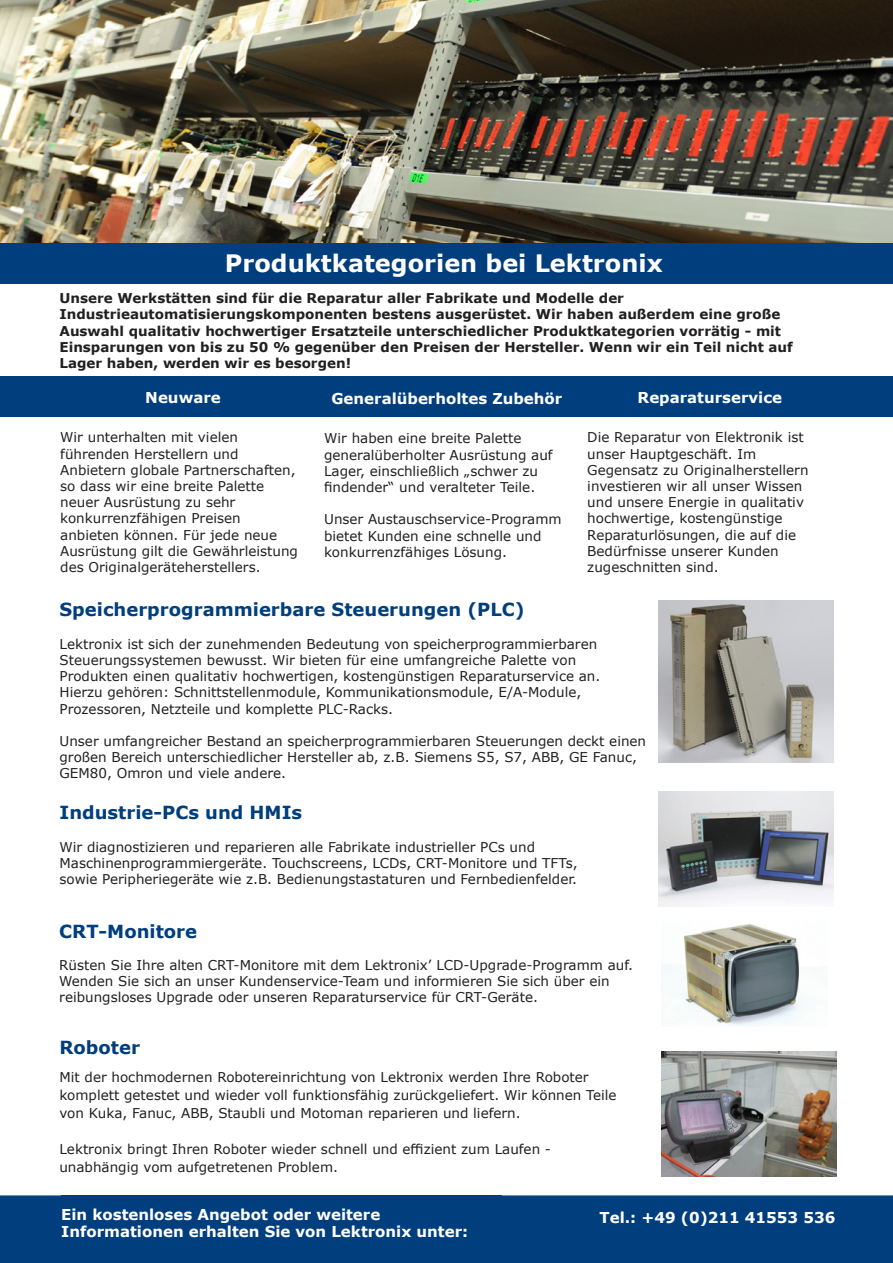
<style>
.page{position:relative;width:893px;height:1263px;background:#fff}
.page>*{position:absolute;margin:0;border:0;box-sizing:border-box;transform-origin:0 0}
.t1{font:700 24px "Verdana";color:#fff}
.Header_1{font:700 18px "Verdana";color:#003e7e}
.Box_Header{font:700 15px "Verdana";color:#fff}
.Main_Body_Text{font:13.5px/16.2px "Verdana";color:#231f20}
.Main_Body_Text-2{font:700 13.5px/16.2px "Verdana";color:#231f20}
</style>
<div class="page">
<svg style="left:0;top:1195px;width:893px;height:68px;background:#054280"></svg>
<div style="left:52px;top:1209px;width:841px;height:54px;background:#003e7e"></div>
<div style="left:61px;top:1195px;width:441px;height:59px;background:#003e7e"></div>
<div style="left:0;top:376px;width:892px;height:41px;background:#003e7e"></div>
<img style="left:0;top:0;width:892px;height:243px">
<div style="left:0;top:243px;width:892px;height:41px;background:#003e7e"></div>
<img style="left:659px;top:600px;width:174px;height:162px">
<img style="left:662px;top:924px;width:166px;height:102px">
<img style="left:659px;top:791px;width:175px;height:115px">
<img style="left:662px;top:1051px;width:174px;height:126px">
<p class="t1" style="left:225px;top:247px;width:439px">Produktkategorien bei Lektronix</p>
<p class="Main_Body_Text-2" style="left:60px;top:290px;width:735px">Unsere Werkstätten sind für die Reparatur aller Fabrikate und Modelle der Industrieautomatisierungskomponenten bestens ausgerüstet. Wir haben außerdem eine große Auswahl qualitativ hochwertiger Ersatzteile unterschiedlicher Produktkategorien vorrätig - mit Einsparungen von bis zu 50 % gegenüber den Preisen der Hersteller. Wenn wir ein Teil nicht auf Lager haben, werden wir es besorgen!</p>
<p class="Box_Header" style="left:145px;top:387px;width:77px">Neuware</p>
<p class="Main_Body_Text" style="left:60px;top:429px;width:237px">Wir unterhalten mit vielen führenden Herstellern und<br>Anbietern globale Partnerschaften, so dass wir eine breite Palette neuer Ausrüstung zu sehr konkurrenzfähigen Preisen anbieten können. Für jede neue</p>
<p class="Main_Body_Text" style="left:60px;top:542px;width:239px">Ausrüstung gilt die Gewährleistung</p>
<p class="Main_Body_Text" style="left:60px;top:559px;width:202px">des Originalgeräteherstellers.</p>
<p class="Box_Header" style="left:331px;top:388px;width:232px">Generalüberholtes Zubehör</p>
<p class="Main_Body_Text" style="left:324px;top:430px;width:199px">Wir haben eine breite Palette</p>
<p class="Main_Body_Text" style="left:324px;top:446px;width:230px">generalüberholter Ausrüstung auf</p>
<p class="Main_Body_Text" style="left:324px;top:463px;width:216px">Lager, einschließlich „schwer zu findender“ und veralteter Teile.</p>
<p class="Main_Body_Text" style="left:324px;top:511px;width:239px">Unser Austauschservice-Programm</p>
<p class="Main_Body_Text" style="left:324px;top:527px;width:219px">bietet Kunden eine schnelle und</p>
<p class="Main_Body_Text" style="left:324px;top:544px;width:184px">konkurrenzfähiges Lösung.</p>
<p class="Box_Header" style="left:638px;top:387px;width:146px">Reparaturservice</p>
<p class="Main_Body_Text" style="left:587px;top:429px;width:218px">Die Reparatur von Elektronik ist</p>
<p class="Main_Body_Text" style="left:587px;top:445px;width:223px">unser Hauptgeschäft. Im<br>Gegensatz zu Originalherstellern</p>
<p class="Main_Body_Text" style="left:587px;top:478px;width:217px">investieren wir all unser Wissen</p>
<p class="Main_Body_Text" style="left:587px;top:494px;width:218px">und unsere Energie in qualitativ</p>
<p class="Main_Body_Text" style="left:587px;top:510px;width:197px">hochwertige, kostengünstige</p>
<p class="Main_Body_Text" style="left:587px;top:526px;width:210px">Reparaturlösungen, die auf die</p>
<p class="Main_Body_Text" style="left:587px;top:542px;width:193px">Bedürfnisse unserer Kunden</p>
<p class="Main_Body_Text" style="left:587px;top:559px;width:133px">zugeschnitten sind.</p>
<p class="Header_1" style="left:60px;top:597px;width:467px">Speicherprogrammierbare Steuerungen (PLC)</p>
<p class="Main_Body_Text" style="left:60px;top:636px;width:539px">Lektronix ist sich der zunehmenden Bedeutung von speicherprogrammierbaren</p>
<p class="Main_Body_Text" style="left:60px;top:652px;width:542px">Steuerungssystemen bewusst. Wir bieten für eine umfangreiche Palette von Produkten einen qualitativ hochwertigen, kostengünstigen Reparaturservice an.<br>Hierzu gehören: Schnittstellenmodule, Kommunikationsmodule, E/A-Module, Prozessoren, Netzteile und komplette PLC-Racks.</p>
<p class="Main_Body_Text" style="left:60px;top:733px;width:588px">Unser umfangreicher Bestand an speicherprogrammierbaren Steuerungen deckt einen</p>
<p class="Main_Body_Text" style="left:60px;top:749px;width:579px">großen Bereich unterschiedlicher Hersteller ab, z.B. Siemens S5, S7, ABB, GE Fanuc,<br>GEM80, Omron und viele andere.</p>
<p class="Header_1" style="left:60px;top:800px;width:244px">Industrie-PCs und HMIs</p>
<p class="Main_Body_Text" style="left:60px;top:839px;width:477px">Wir diagnostizieren und reparieren alle Fabrikate industrieller PCs und</p>
<p class="Main_Body_Text" style="left:60px;top:855px;width:520px">Maschinenprogrammiergeräte. Touchscreens, LCDs, CRT-Monitore und TFTs,</p>
<p class="Main_Body_Text" style="left:60px;top:871px;width:519px">sowie Peripheriegeräte wie z.B. Bedienungstastaturen und Fernbedienfelder.</p>
<p class="Header_1" style="left:59px;top:918px;width:139px">CRT-Monitore</p>
<p class="Main_Body_Text" style="left:59px;top:957px;width:575px">Rüsten Sie Ihre alten CRT-Monitore mit dem Lektronix’ LCD-Upgrade-Programm auf.</p>
<p class="Main_Body_Text" style="left:59px;top:973px;width:552px">Wenden Sie sich an unser Kundenservice-Team und informieren Sie sich über ein</p>
<p class="Main_Body_Text" style="left:59px;top:989px;width:480px">reibungsloses Upgrade oder unseren Reparaturservice für CRT-Geräte.</p>
<p class="Header_1" style="left:59px;top:1034px;width:82px">Roboter</p>
<p class="Main_Body_Text" style="left:59px;top:1068px;width:559px;line-height:18px">Mit der hochmodernen Robotereinrichtung von Lektronix werden Ihre Roboter komplett getestet und wieder voll funktionsfähig zurückgeliefert. Wir können Teile von Kuka, Fanuc, ABB, Staubli und Motoman reparieren und liefern.</p>
<p class="Main_Body_Text" style="left:59px;top:1140px;width:493px;line-height:18px">Lektronix bringt Ihren Roboter wieder schnell und effizient zum Laufen - unabhängig vom aufgetretenen Problem.</p>
<p class="Box_Header" style="left:61px;top:1204px;width:321px">Ein kostenloses Angebot oder weitere</p>
<p class="Box_Header" style="left:599px;top:1207px;width:237px">Tel.: +49 (0)211 41553 536</p>
<p class="Box_Header" style="left:61px;top:1221px;width:408px">Informationen erhalten Sie von Lektronix unter:</p>
</div>
